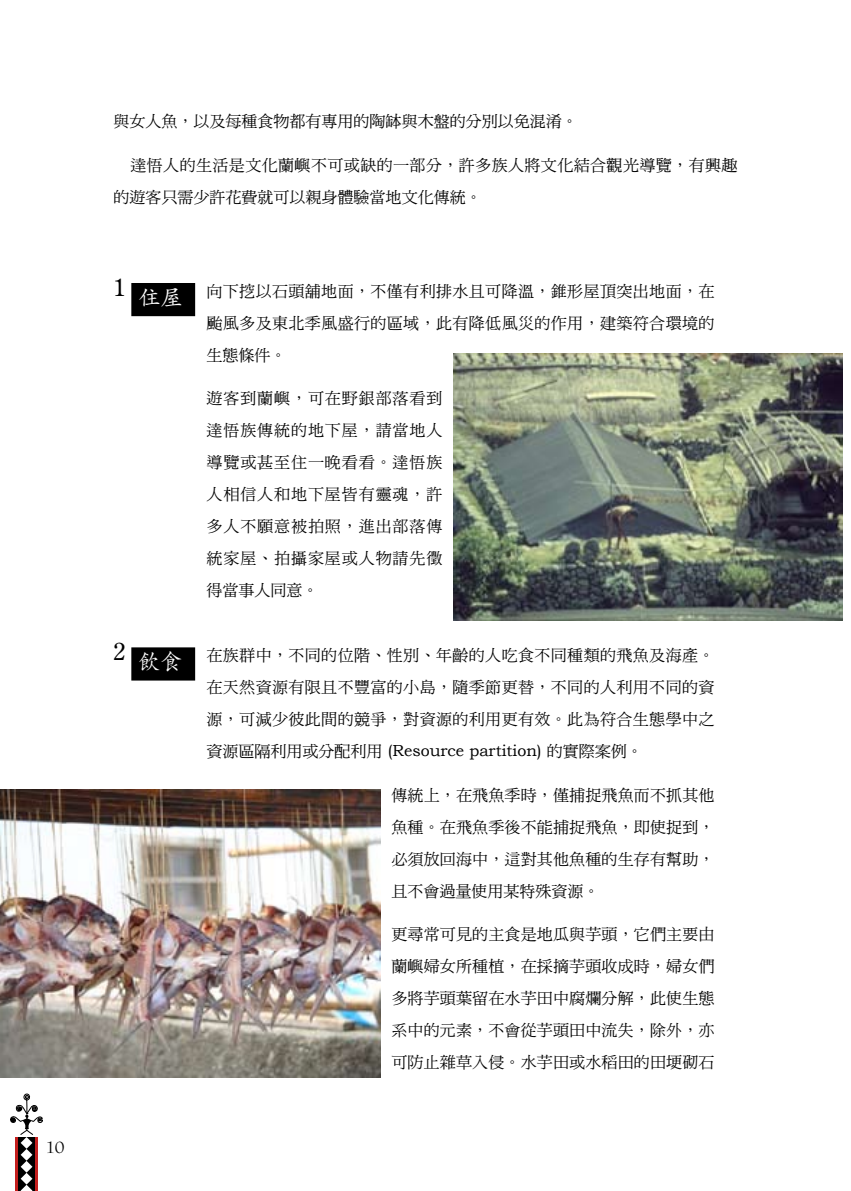
<style>
.page{position:relative;width:851px;height:1191px;background:#fff}
.page>*{position:absolute;margin:0;border:0;box-sizing:border-box;transform-origin:0 0}
.t1{font:16px/32px "DF Ming Md HK BF";letter-spacing:.025em;color:#000;text-align:justify}
.t2{font:16px "DF Ming Md HK BF";color:#000}
.t3{font:16px "Charlemagne Std";color:#000}
.s1{font-family:"Century Old Style Std";font-size:24px}
.s2{font-family:"DF Li Kai Shu Md WIN BF";font-size:22px;color:#fff}
.s3{font-family:"Bookman Old Style"}
</style>
<div class="page">
<svg style="left:10px;top:1093px;width:33px;height:98px"></svg>
<div style="left:132px;top:648px;width:62px;height:31px;background:#000"></div>
<div style="left:131px;top:647px;width:64px;height:33px;border:2px solid #000"></div>
<div style="left:132px;top:284px;width:62px;height:31px;background:#000"></div>
<div style="left:131px;top:283px;width:64px;height:33px;border:2px solid #000"></div>
<img style="left:454px;top:353px;width:388px;height:268px">
<img style="left:0;top:789px;width:380px;height:288px">
<p class="t3" style="left:47px;top:1138px;width:19px">10</p>
<p class="t2" style="left:113px;top:113px;width:465px">與女人魚，以及每種食物都有專用的陶缽與木盤的分別以免混淆。</p>
<p class="t1" style="left:113px;top:149px;width:625px;text-indent:17px">達悟人的生活是文化蘭嶼不可或缺的一部分，許多族人將文化結合觀光導覽，有興趣的遊客只需少許花費就可以親身體驗當地文化傳統。</p>
<p class="t1" style="left:206px;top:275px;width:509px;text-indent:-93px"><span class="s1">1</span> <span class="s2">住屋</span> 向下挖以石頭舖地面，不僅有利排水且可降溫，錐形屋頂突出地面，在颱風多及東北季風盛行的區域，此有降低風災的作用，建築符合環境的生態條件。</p>
<p class="t1" style="left:206px;top:382px;width:237px">遊客到蘭嶼，可在野銀部落看到達悟族傳統的地下屋，請當地人導覽或甚至住一晚看看。達悟族人相信人和地下屋皆有靈魂，許多人不願意被拍照，進出部落傳統家屋、拍攝家屋或人物請先徵得當事人同意。</p>
<p class="t1" style="left:206px;top:639px;width:509px;text-indent:-93px"><span class="s1">2</span> <span class="s2">飲食</span> 在族群中，不同的位階、性別、年齡的人吃食不同種類的飛魚及海產。在天然資源有限且不豐富的小島，隨季節更替，不同的人利用不同的資源，可減少彼此間的競爭，對資源的利用更有效。此為符合生態學中之資源區隔利用或分配利用 <span class="s3">(Resource partition)</span> 的實際案例。</p>
<p class="t1" style="left:391px;top:778px;width:324px">傳統上，在飛魚季時，僅捕捉飛魚而不抓其他魚種。在飛魚季後不能捕捉飛魚，即使捉到，必須放回海中，這對其他魚種的生存有幫助，且不會過量使用某特殊資源。</p>
<p class="t1" style="left:391px;top:918px;width:324px">更尋常可見的主食是地瓜與芋頭，它們主要由蘭嶼婦女所種植，在採摘芋頭收成時，婦女們多將芋頭葉留在水芋田中腐爛分解，此使生態系中的元素，不會從芋頭田中流失，除外，亦可防止雜草入侵。水芋田或水稻田的田埂砌石</p>
</div>
